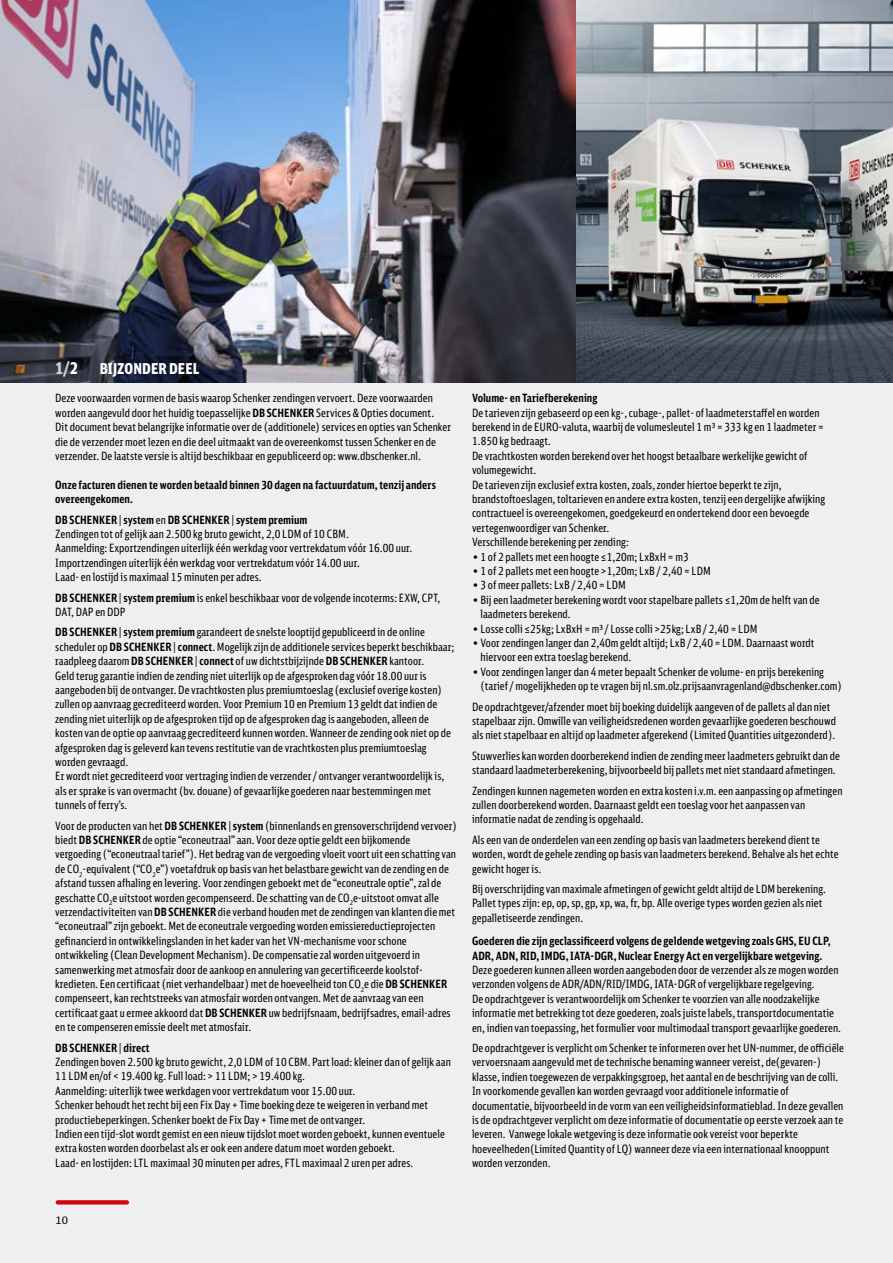
<style>
.page{position:relative;width:893px;height:1263px;background:#fff}
.page>*{position:absolute;margin:0;border:0;box-sizing:border-box;transform-origin:0 0}
.body_grid{font:900 16.5px "DB Sans Comp";color:#d2d1d8}
.body_grid-2{font:900 15px "DB Sans Comp";letter-spacing:.005em;color:#fff}
.body_grid-3{font:11.4px/14.4px "DB Sans Comp";letter-spacing:.005em;color:#000}
.body_grid-4{font:700 11.4px/14.4px "DB Sans Comp";letter-spacing:.005em;color:#000}
.t1{font:10.5px "DB Sans";color:#000}
.s1{color:#fff}
.s2{font-weight:700}
.s3{font-weight:400}
</style>
<div class="page">
<div style="left:0;top:347px;width:893px;height:916px;background:#eeeff1"></div>
<img style="left:0;top:0;width:576px;height:383px">
<img style="left:576px;top:0;width:317px;height:383px">
<svg style="left:58px;top:1200px;width:69px;height:4px"></svg>
<p class="body_grid" style="left:55px;top:357px;width:24px">1/<span class="s1">2</span></p>
<p class="body_grid-2" style="left:100px;top:359px;width:101px">BIJZONDER DEEL</p>
<p class="body_grid-3" style="left:55px;top:391px;width:380px">Deze voorwaarden vormen de basis waarop Schenker zendingen vervoert. Deze voorwaarden worden aangevuld door het huidig toepasselijke <span class="s2">DB SCHENKER</span> Services &amp; Opties document.</p>
<p class="body_grid-3" style="left:55px;top:420px;width:397px">Dit document bevat belangrijke informatie over de (additionele) services en opties van Schenker die de verzender moet lezen en die deel uitmaakt van de overeenkomst tussen Schenker en de verzender. De laatste versie is altijd beschikbaar en gepubliceerd op: www.dbschenker.nl.</p>
<p class="body_grid-4" style="left:55px;top:477px;width:382px">Onze facturen dienen te worden betaald binnen 30 dagen na factuurdatum, tenzij anders overeengekomen.</p>
<p class="body_grid-4" style="left:55px;top:512px;width:254px">DB SCHENKER <span class="s3">|</span> system <span class="s3">en</span> DB SCHENKER <span class="s3">|</span> system premium</p>
<p class="body_grid-3" style="left:55px;top:526px;width:295px">Zendingen tot of gelijk aan 2.500 kg bruto gewicht, 2,0 LDM of 10 CBM.</p>
<p class="body_grid-3" style="left:55px;top:541px;width:359px">Aanmelding: Exportzendingen uiterlijk één werkdag voor vertrekdatum vóór 16.00 uur.<br>Importzendingen uiterlijk één werkdag voor vertrekdatum vóór 14.00 uur.</p>
<p class="body_grid-3" style="left:55px;top:570px;width:208px">Laad- en lostijd is maximaal 15 minuten per adres.</p>
<p class="body_grid-3" style="left:55px;top:590px;width:387px"><span class="s2">DB SCHENKER</span> | <span class="s2">system premium</span> is enkel beschikbaar voor de volgende incoterms: EXW, CPT,<br>DAT, DAP en DDP</p>
<p class="body_grid-3" style="left:55px;top:625px;width:401px"><span class="s2">DB SCHENKER</span> | <span class="s2">system premium</span> garandeert de snelste looptijd gepubliceerd in de online scheduler op <span class="s2">DB SCHENKER</span> | <span class="s2">connect</span>. Mogelijk zijn de additionele services beperkt beschikbaar; raadpleeg daarom <span class="s2">DB SCHENKER</span> | <span class="s2">connect</span> of uw dichtstbijzijnde <span class="s2">DB SCHENKER</span> kantoor.</p>
<p class="body_grid-3" style="left:55px;top:668px;width:397px">Geld terug garantie indien de zending niet uiterlijk op de afgesproken dag vóór 18.00 uur is aangeboden bij de ontvanger. De vrachtkosten plus premiumtoeslag (exclusief overige kosten) zullen op aanvraag gecrediteerd worden. Voor Premium 10 en Premium 13 geldt dat indien de zending niet uiterlijk op de afgesproken tijd op de afgesproken dag is aangeboden, alleen de kosten van de optie op aanvraag gecrediteerd kunnen worden. Wanneer de zending ook niet op de afgesproken dag is geleverd kan tevens restitutie van de vrachtkosten plus premiumtoeslag worden gevraagd.</p>
<p class="body_grid-3" style="left:55px;top:769px;width:390px">Er wordt niet gecrediteerd voor vertraging indien de verzender / ontvanger verantwoordelijk is, als er sprake is van overmacht (bv. douane) of gevaarlijke goederen naar bestemmingen met tunnels of ferry’s.</p>
<p class="body_grid-3" style="left:55px;top:818px;width:403px">Voor de producten van het <span class="s2">DB SCHENKER</span> | <span class="s2">system</span> (binnenlands en grensoverschrijdend vervoer) biedt <span class="s2">DB SCHENKER</span> de optie “econeutraal” aan. Voor deze optie geldt een bijkomende vergoeding (“econeutraal tarief”). Het bedrag van de vergoeding vloeit voort uit een schatting van de CO<sub>2</sub>-equivalent (“CO<sub>2</sub>e”) voetafdruk op basis van het belastbare gewicht van de zending en de afstand tussen afhaling en levering. Voor zendingen geboekt met de “econeutrale optie”, zal de geschatte CO<sub>2</sub>e uitstoot worden gecompenseerd. De schatting van de CO<sub>2</sub>e-uitstoot omvat alle verzendactiviteiten van <span class="s2">DB SCHENKER</span> die verband houden met de zendingen van klanten die met “econeutraal” zijn geboekt. Met de econeutrale vergoeding worden emissiereductieprojecten gefinancierd in ontwikkelingslanden in het kader van het VN-mechanisme voor schone ontwikkeling (Clean Development Mechanism). De compensatie zal worden uitgevoerd in samenwerking met atmosfair door de aankoop en annulering van gecertificeerde koolstof&shy;kredieten. Een certificaat (niet verhandelbaar) met de hoeveelheid ton CO<sub>2</sub>e die <span class="s2">DB SCHENKER </span>compenseert, kan rechtstreeks van atmosfair worden ontvangen. Met de aanvraag van een certificaat gaat u ermee akkoord dat <span class="s2">DB SCHENKER</span> uw bedrijfsnaam, bedrijfsadres, email-adres en te compenseren emissie deelt met atmosfair.</p>
<p class="body_grid-4" style="left:55px;top:1040px;width:96px">DB SCHENKER <span class="s3">|</span> direct</p>
<p class="body_grid-3" style="left:55px;top:1054px;width:397px">Zendingen boven 2.500 kg bruto gewicht, 2,0 LDM of 10 CBM. Part load: kleiner dan of gelijk aan<br>11 LDM en/of &lt; 19.400 kg. Full load: &gt; 11 LDM; &gt; 19.400 kg.</p>
<p class="body_grid-3" style="left:55px;top:1083px;width:302px">Aanmelding: uiterlijk twee werkdagen voor vertrekdatum voor 15.00 uur.</p>
<p class="body_grid-3" style="left:55px;top:1098px;width:374px">Schenker behoudt het recht bij een Fix Day + Time boeking deze te weigeren in verband met productiebeperkingen. Schenker boekt de Fix Day + Time met de ontvanger.</p>
<p class="body_grid-3" style="left:55px;top:1126px;width:391px">Indien een tijd-slot wordt gemist en een nieuw tijdslot moet worden geboekt, kunnen eventuele extra kosten worden doorbelast als er ook een andere datum moet worden geboekt.</p>
<p class="body_grid-3" style="left:55px;top:1155px;width:359px">Laad- en lostijden: LTL maximaal 30 minuten per adres, FTL maximaal 2 uren per adres.</p>
<p class="body_grid-4" style="left:472px;top:391px;width:127px">Volume- en Tariefberekening</p>
<p class="body_grid-3" style="left:472px;top:405px;width:353px">De tarieven zijn gebaseerd op een kg-, cubage-, pallet- of laadmeterstaffel en worden berekend in de EURO-valuta, waarbij de volumesleutel 1 m³ = 333 kg en 1 laadmeter =<br>1.850 kg bedraagt.</p>
<p class="body_grid-3" style="left:472px;top:448px;width:337px">De vrachtkosten worden berekend over het hoogst betaalbare werkelijke gewicht of volumegewicht.</p>
<p class="body_grid-3" style="left:472px;top:477px;width:355px">De tarieven zijn exclusief extra kosten, zoals, zonder hiertoe beperkt te zijn, brandstoftoeslagen, toltarieven en andere extra kosten, tenzij een dergelijke afwijking contractueel is overeengekomen, goedgekeurd en ondertekend door een bevoegde vertegenwoordiger van Schenker.</p>
<p class="body_grid-3" style="left:472px;top:535px;width:158px">Verschillende berekening per zending:</p>
<p class="body_grid-3" style="left:472px;top:549px;width:218px">•1 of 2 pallets met een hoogte ≤1,20m; LxBxH = m3</p>
<p class="body_grid-3" style="left:472px;top:564px;width:240px">•1 of 2 pallets met een hoogte &gt;1,20m; LxB / 2,40 = LDM</p>
<p class="body_grid-3" style="left:472px;top:578px;width:155px">•3 of meer pallets: LxB / 2,40 = LDM</p>
<p class="body_grid-3" style="left:480px;top:592px;width:341px;text-indent:-9px">•Bij een laadmeter berekening wordt voor stapelbare pallets ≤1,20m de helft van de laadmeters berekend.</p>
<p class="body_grid-3" style="left:472px;top:621px;width:287px">•Losse colli ≤25kg; LxBxH = m³ / Losse colli &gt;25kg; LxB / 2,40 = LDM</p>
<p class="body_grid-3" style="left:480px;top:636px;width:335px;text-indent:-9px">•Voor zendingen langer dan 2,40m geldt altijd; LxB / 2,40 = LDM. Daarnaast wordt hiervoor een extra toeslag berekend.</p>
<p class="body_grid-3" style="left:480px;top:664px;width:363px;text-indent:-9px">•Voor zendingen langer dan 4 meter bepaalt Schenker de volume- en prijs berekening (tarief / mogelijkheden op te vragen bij nl.sm.olz.prijsaanvragenland@dbschenker.com)</p>
<p class="body_grid-3" style="left:472px;top:699px;width:365px">De opdrachtgever/afzender moet bij boeking duidelijk aangeven of de pallets al dan niet stapelbaar zijn. Omwille van veiligheidsredenen worden gevaarlijke goederen beschouwd als niet stapelbaar en altijd op laadmeter afgerekend (Limited Quantities uitgezonderd).</p>
<p class="body_grid-3" style="left:472px;top:748px;width:370px">Stuwverlies kan worden doorberekend indien de zending meer laadmeters gebruikt dan de standaard laadmeterberekening, bijvoorbeeld bij pallets met niet standaard afmetingen.</p>
<p class="body_grid-3" style="left:472px;top:783px;width:372px">Zendingen kunnen nagemeten worden en extra kosten i.v.m. een aanpassing op afmetingen zullen doorberekend worden. Daarnaast geldt een toeslag voor het aanpassen van informatie nadat de zending is opgehaald.</p>
<p class="body_grid-3" style="left:472px;top:832px;width:368px">Als een van de onderdelen van een zending op basis van laadmeters berekend dient te worden, wordt de gehele zending op basis van laadmeters berekend. Behalve als het echte gewicht hoger is.</p>
<p class="body_grid-3" style="left:472px;top:882px;width:356px">Bij overschrijding van maximale afmetingen of gewicht geldt altijd de LDM berekening.</p>
<p class="body_grid-3" style="left:472px;top:896px;width:352px">Pallet types zijn: ep, op, sp, gp, xp, wa, fr, bp. Alle overige types worden gezien als niet gepalletiseerde zendingen.</p>
<p class="body_grid-4" style="left:472px;top:934px;width:360px">Goederen die zijn geclassificeerd volgens de geldende wetgeving zoals GHS, EU CLP,<br>ADR, ADN, RID, IMDG, IATA-DGR, Nuclear Energy Act en vergelijkbare wetgeving.</p>
<p class="body_grid-3" style="left:472px;top:963px;width:368px">Deze goederen kunnen alleen worden aangeboden door de verzender als ze mogen worden verzonden volgens de ADR/ADN/RID/IMDG, IATA-DGR of vergelijkbare regelgeving.</p>
<p class="body_grid-3" style="left:472px;top:991px;width:371px">De opdrachtgever is verantwoordelijk om Schenker te voorzien van alle noodzakelijke informatie met betrekking tot deze goederen, zoals juiste labels, transportdocumentatie en, indien van toepassing, het formulier voor multimodaal transport gevaarlijke goederen.</p>
<p class="body_grid-3" style="left:472px;top:1041px;width:374px">De opdrachtgever is verplicht om Schenker te informeren over het UN-nummer, de officiële vervoersnaam aangevuld met de technische benaming wanneer vereist, de(gevaren-) klasse, indien toegewezen de verpakkingsgroep, het aantal en de beschrijving van de colli.<br>In voorkomende gevallen kan worden gevraagd voor additionele informatie of documentatie, bijvoorbeeld in de vorm van een veiligheidsinformatieblad. In deze gevallen is de opdrachtgever verplicht om deze informatie of documentatie op eerste verzoek aan te leveren. Vanwege lokale wetgeving is deze informatie ook vereist voor beperkte hoeveelheden(Limited Quantity of LQ) wanneer deze via een internationaal knooppunt worden verzonden.</p>
<p class="t1" style="left:56px;top:1213px;width:14px">10</p>
</div>
